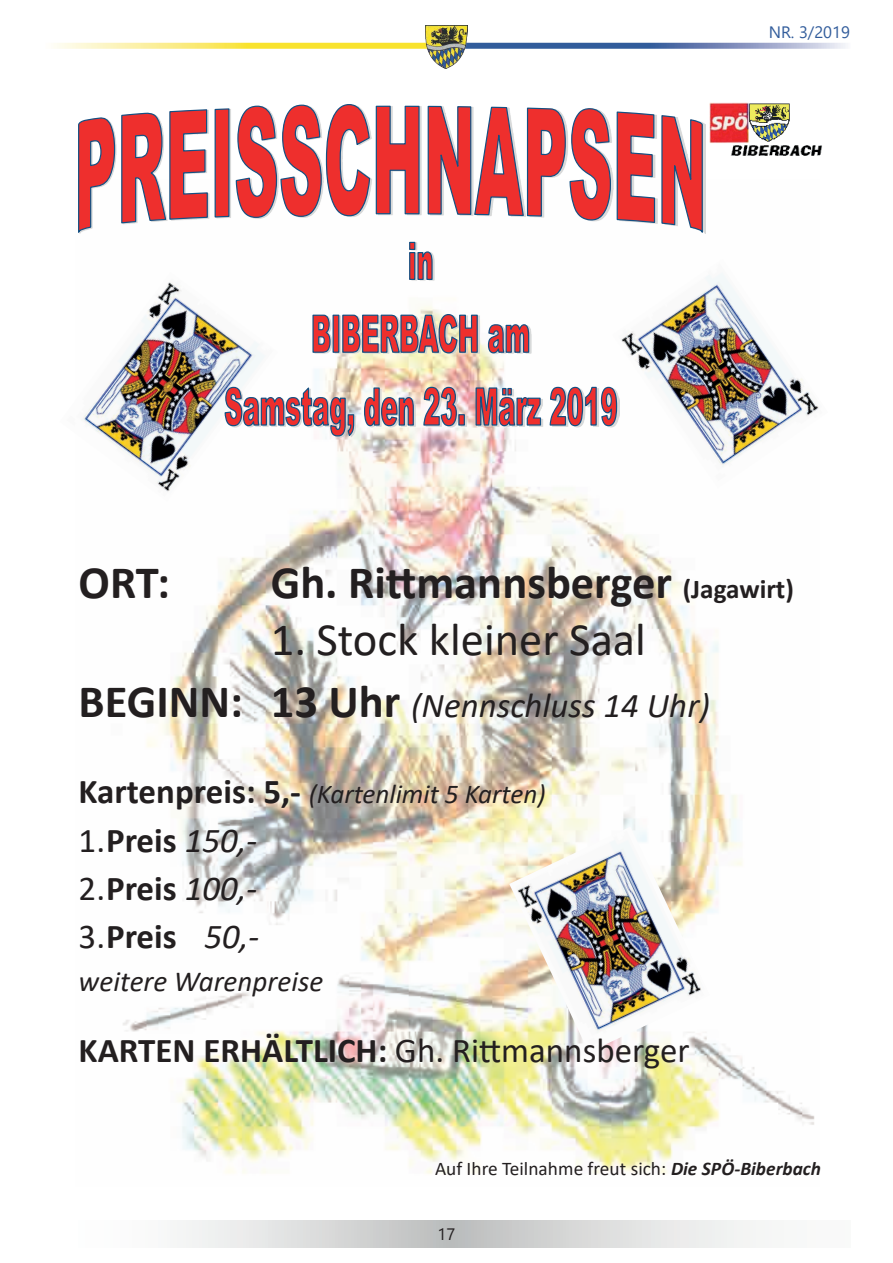
<style>
.page{position:relative;width:893px;height:1263px;background:#fff}
.page>*{position:absolute;margin:0;border:0;box-sizing:border-box;transform-origin:0 0}
.t1{font:46.65px "Calibri";color:#231f20}
.t2{font:700 46.5px "Calibri";color:#231f20}
.t3{font:700 34.95px/48.4px "Calibri";color:#231f20;text-align:justify}
.t4{font:34.95px "Calibri";color:#231f20}
.t5{font:italic 34.95px "Calibri";color:#231f20}
.t6{font:italic 29.1px "Calibri";color:#231f20}
.t7{font:italic 27.3px "Calibri";color:#231f20}
.t8{font:19.35px "Calibri";color:#231f20}
.t9{font:16.5px "Segoe UI";color:#315c9b}
.t10{font:16.5px "Segoe UI";color:#231f20}
.s1{font-size:27.3px}
.s2{font-weight:700;font-style:normal;font-size:46.5px}
.s3{font-weight:700;font-style:normal;font-size:34.95px}
.s4{font-weight:400}
.s5{font-weight:400;font-style:italic}
.s6{font-weight:700}
.s7{font-weight:700;font-style:italic}
</style>
<div class="page">
<svg style="left:467px;top:43px;width:379px;height:6px"></svg>
<svg style="left:177px;top:1220px;width:579px;height:27px"></svg>
<svg style="left:54px;top:43px;width:372px;height:6px"></svg>
<img style="left:426px;top:26px;width:41px;height:42px">
<img style="left:123px;top:180px;width:692px;height:994px">
<img style="left:82px;top:272px;width:196px;height:229px">
<img style="left:612px;top:259px;width:207px;height:229px">
<svg style="left:78px;top:109px;width:130px;height:141px"></svg>
<img style="left:509px;top:827px;width:201px;height:225px">
<img style="left:226px;top:281px;width:393px;height:157px">
<svg style="left:214px;top:104px;width:489px;height:177px"></svg>
<svg style="left:312px;top:314px;width:19px;height:39px"></svg>
<div style="left:332px;top:315px;width:7px;height:38px;background:#ee2f2d;border:1px solid #155082"></div>
<svg style="left:342px;top:313px;width:136px;height:41px"></svg>
<svg style="left:487px;top:323px;width:43px;height:31px"></svg>
<svg style="left:224px;top:386px;width:131px;height:52px"></svg>
<svg style="left:363px;top:387px;width:51px;height:40px"></svg>
<svg style="left:423px;top:386px;width:35px;height:41px"></svg>
<div style="left:458px;top:414px;width:7px;height:12px;background:#ee2f2d;border:1px solid #155082"></div>
<svg style="left:475px;top:377px;width:67px;height:50px"></svg>
<svg style="left:549px;top:386px;width:69px;height:41px"></svg>
<img style="left:709px;top:102px;width:113px;height:54px">
<p class="t9" style="left:769px;top:16px;width:83px">NR. 3/2019</p>
<h2 class="t2" style="left:79px;top:549px;width:93px">ORT:</h2>
<h2 class="t2" style="left:271px;top:549px;width:525px">Gh. Rittmannsberger <span class="s1">(Jagawirt)</span></h2>
<h1 class="t1" style="left:271px;top:607px;width:377px">1. Stock kleiner Saal</h1>
<h3 class="t5" style="left:79px;top:681px;width:633px"><span class="s2">BEGINN: 13 Uhr</span> (Nennschluss 14 Uhr)</h3>
<h3 class="t7" style="left:79px;top:775px;width:469px"><span class="s3">Kartenpreis: 5,-</span> (Kartenlimit 5 Karten)</h3>
<h3 class="t3" style="left:79px;top:815px;width:182px"><span class="s4">1.</span>Preis <span class="s5">150,- </span><span class="s4">2.</span>Preis <span class="s5">100,- </span><span class="s4">3.</span>Preis <span class="s5">50,-</span></h3>
<h3 class="t6" style="left:79px;top:961px;width:246px">weitere Warenpreise</h3>
<h3 class="t4" style="left:79px;top:1026px;width:612px"><span class="s6">KARTEN ERHÄLTLICH:</span> Gh. Rittmannsberger</h3>
<p class="t8" style="left:435px;top:1155px;width:388px">Auf Ihre Teilnahme freut sich: <span class="s7">Die SPÖ-Biberbach</span></p>
<p class="t10" style="left:438px;top:1218px;width:19px">17</p>
</div>
